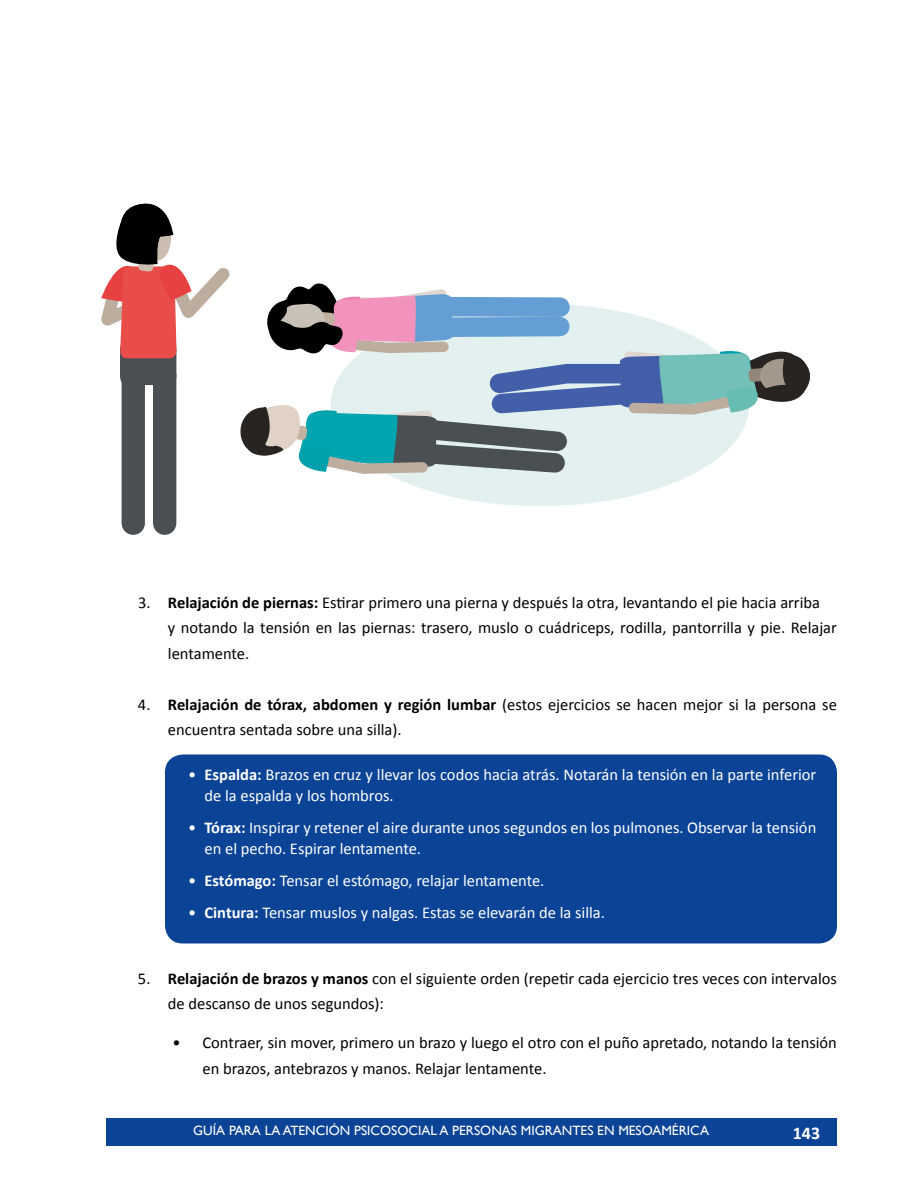
<style>
.page{position:relative;width:918px;height:1188px;background:#fff}
.page>*{position:absolute;margin:0;border:0;box-sizing:border-box;transform-origin:0 0}
.t1{font:700 18px "Calibri";color:#fff}
.t2{font:16.5px/25.5px "Calibri";color:#000}
.t3{font:16.5px/21px "Calibri";color:#fff}
.t4{font:13.5px "Gill Sans";color:#fff}
.s1{font-weight:700}
</style>
<div class="page">
<div style="left:106px;top:1118px;width:731px;height:27px;background:#0b4396"></div>
<div style="left:165px;top:754px;width:672px;height:190px;background:#0b4396;border-radius:18px"></div>
<div style="left:331px;top:304px;width:418px;height:202px;background:#e2f1f0;border-radius:50%"></div>
<div style="left:122px;top:375px;width:23px;height:148px;background:#4a4f53"></div>
<div style="left:153px;top:375px;width:23px;height:148px;background:#4a4f53"></div>
<svg style="left:101px;top:203px;width:709px;height:281px"></svg>
<p class="t2" style="left:168px;top:590px;width:670px;text-indent:-30px">3. <span class="s1">Relajación de piernas:</span> Estirar primero una pierna y después la otra, levantando el pie hacia arriba<br>y notando la tensión en las piernas: trasero, muslo o cuádriceps, rodilla, pantorrilla y pie. Relajar lentamente.</p>
<p class="t2" style="left:168px;top:692px;width:671px;text-indent:-30px">4. <span class="s1">Relajación de tórax, abdomen y región lumbar</span> (estos ejercicios se hacen mejor si la persona se encuentra sentada sobre una silla).</p>
<p class="t3" style="left:205px;top:764px;width:613px;text-indent:-16px">• <span class="s1">Espalda:</span> Brazos en cruz y llevar los codos hacia atrás. Notarán la tensión en la parte inferior de la espalda y los hombros.</p>
<p class="t3" style="left:205px;top:817px;width:613px;text-indent:-16px">• <span class="s1">Tórax:</span> Inspirar y retener el aire durante unos segundos en los pulmones. Observar la tensión en el pecho. Espirar lentamente.</p>
<p class="t3" style="left:188px;top:870px;width:358px">• <span class="s1">Estómago:</span> Tensar el estómago, relajar lentamente.</p>
<p class="t3" style="left:188px;top:902px;width:418px">• <span class="s1">Cintura:</span> Tensar muslos y nalgas. Estas se elevarán de la silla.</p>
<p class="t2" style="left:168px;top:965px;width:670px;text-indent:-30px">5. <span class="s1">Relajación de brazos y manos</span> con el siguiente orden (repetir cada ejercicio tres veces con intervalos de descanso de unos segundos):</p>
<p class="t2" style="left:202px;top:1030px;width:636px;text-indent:-30px">• Contraer, sin mover, primero un brazo y luego el otro con el puño apretado, notando la tensión en brazos, antebrazos y manos. Relajar lentamente.</p>
<p class="t4" style="left:193px;top:1122px;width:517px">GUÍA PARA LA ATENCIÓN PSICOSOCIAL A PERSONAS MIGRANTES EN MESOAMÉRICA</p>
<p class="t1" style="left:793px;top:1121px;width:29px">143</p>
</div>
